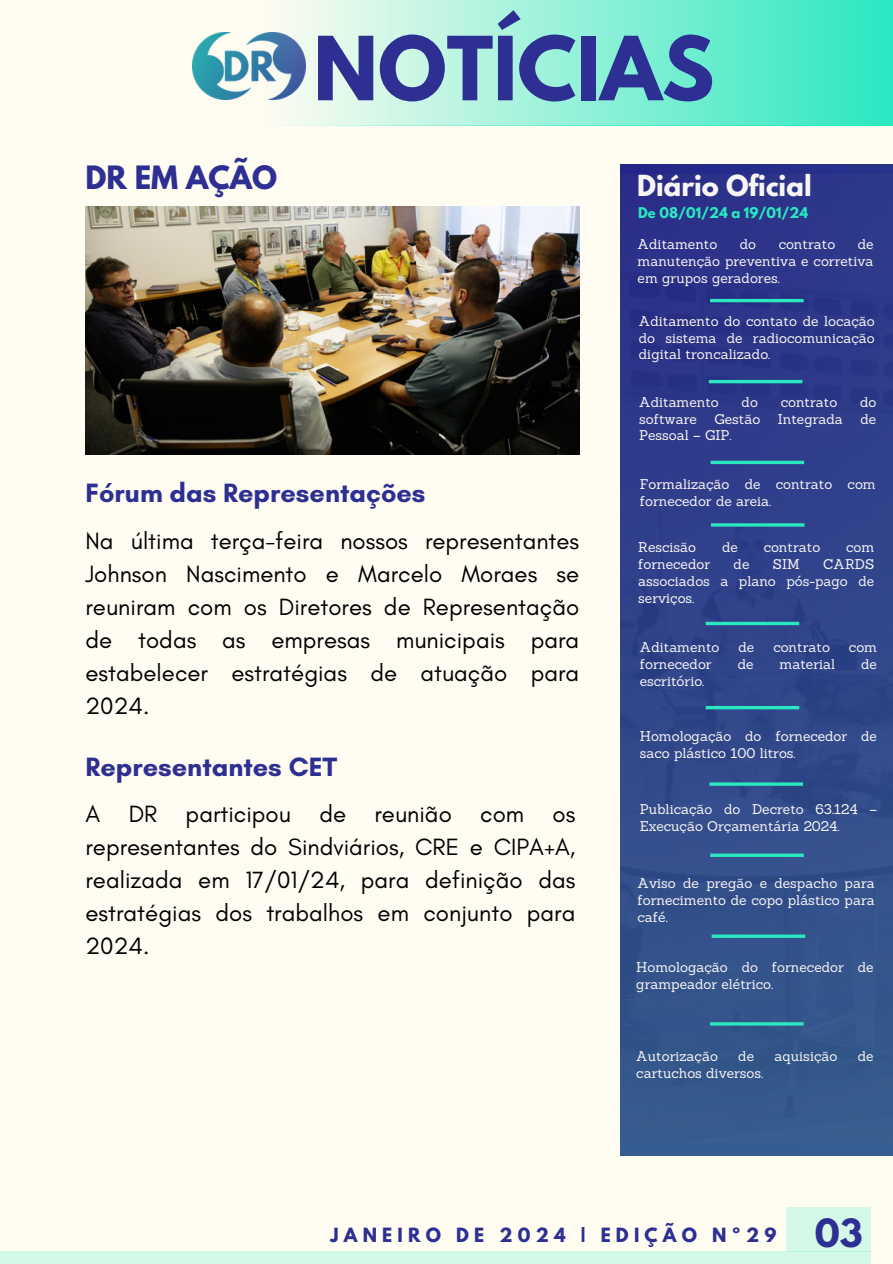
<style>
.page{position:relative;width:893px;height:1264px;background:#fff}
.page>*{position:absolute;margin:0;border:0;box-sizing:border-box;transform-origin:0 0}
.t1{font:700 78.3px "League Spartan";color:#2d2f92}
.t2{font:700 34.5px "League Spartan";color:#2d2f92}
.t3{font:700 28.5px "League Spartan";color:#2d2f92}
.t4{font:700 27px "Glacial Indifference";color:#2d2f92}
.t5{font:700 25.8px "League Spartan";color:#f8f5f5}
.t6{font:24px/33px "Glacial Indifference";color:#000;text-align:justify}
.t7{font:700 17.4px "League Spartan";letter-spacing:.3em;color:#2d2f92}
.t8{font:13.8px/16.8px "Sanchez";color:#f8f5f5}
.t9{font:700 13.2px "League Spartan";color:#2ae8c0}
</style>
<div class="page">
<div style="left:0;top:0;width:892px;height:1263px;background:#fffcf2"></div>
<div style="left:0;top:1251px;width:871px;height:12px;background:#d4f8e8"></div>
<div style="left:786px;top:1207px;width:85px;height:44px;background:#d4f8e8"></div>
<div style="left:265px;top:0;width:627px;height:126px;background:linear-gradient(to right,#fdfbf1,#2ae8c0)"></div>
<img style="left:192px;top:33px;width:114px;height:66px">
<svg style="left:620px;top:164px;width:272px;height:991px;background:#2e498e"></svg>
<img style="left:620px;top:174px;width:272px;height:967px">
<svg style="left:705px;top:621px;width:94px;height:4px"></svg>
<hr style="left:711px;top:523px;width:93px;height:3px;background:#2ae8c0">
<hr style="left:710px;top:299px;width:93px;height:3px;background:#2ae8c0">
<hr style="left:708px;top:380px;width:94px;height:3px;background:#2ae8c0">
<hr style="left:710px;top:461px;width:94px;height:3px;background:#2ae8c0">
<hr style="left:709px;top:782px;width:94px;height:3px;background:#2ae8c0">
<hr style="left:705px;top:706px;width:94px;height:3px;background:#2ae8c0">
<svg style="left:710px;top:853px;width:93px;height:4px"></svg>
<hr style="left:711px;top:934px;width:94px;height:3px;background:#2ae8c0">
<hr style="left:710px;top:1022px;width:93px;height:3px;background:#2ae8c0">
<img style="left:85px;top:207px;width:494px;height:247px">
<h3 class="t3" style="left:85px;top:163px;width:193px">DR EM AÇÃO</h3>
<p class="t1" style="left:313px;top:30px;width:402px">NOTÍCIAS</p>
<h4 class="t5" style="left:637px;top:172px;width:176px">Diário Oficial</h4>
<p class="t9" style="left:638px;top:206px;width:171px">De 08/01/24 a 19/01/24</p>
<p class="t8" style="left:637px;top:236px;width:81px">Aditamento</p>
<p class="t8" style="left:739px;top:236px;width:18px">do</p>
<p class="t8" style="left:778px;top:236px;width:58px">contrato</p>
<p class="t8" style="left:637px;top:236px;width:237px;text-align:justify;text-indent:220px">de manutenção preventiva e corretiva em grupos geradores.</p>
<p class="t8" style="left:638px;top:312px;width:237px;text-align:justify">Aditamento do contato de locação do sistema de radiocomunicação digital troncalizado.</p>
<p class="t8" style="left:639px;top:393px;width:81px">Aditamento</p>
<p class="t8" style="left:741px;top:393px;width:18px">do</p>
<p class="t8" style="left:780px;top:393px;width:58px">contrato</p>
<p class="t8" style="left:860px;top:393px;width:18px">do</p>
<p class="t8" style="left:639px;top:410px;width:59px">software</p>
<p class="t8" style="left:714px;top:410px;width:47px">Gestão</p>
<p class="t8" style="left:777px;top:410px;width:66px">Integrada</p>
<p class="t8" style="left:860px;top:410px;width:17px">de</p>
<p class="t8" style="left:639px;top:427px;width:94px">Pessoal – GIP.</p>
<p class="t4" style="left:85px;top:476px;width:341px">Fórum das Representações</p>
<p class="t6" style="left:85px;top:524px;width:495px">Na última terça-feira nossos representantes Johnson Nascimento e Marcelo Moraes se reuniram com os Diretores de Representação de todas as empresas municipais para estabelecer estratégias de atuação para 2024.</p>
<h4 class="t4" style="left:85px;top:750px;width:253px">Representantes CET</h4>
<h3 class="t6" style="left:85px;top:797px;width:491px">A DR participou de reunião com os representantes do Sindviários, CRE e CIPA+A, realizada em 17/01/24, para definição das estratégias dos trabalhos em conjunto para 2024.</h3>
<h3 class="t8" style="left:639px;top:476px;width:237px">Formalização de contrato com fornecedor de areia.</h3>
<h6 class="t8" style="left:638px;top:539px;width:59px">Rescisão</h6>
<h6 class="t8" style="left:722px;top:539px;width:17px">de</h6>
<h6 class="t8" style="left:763px;top:539px;width:58px">contrato</h6>
<h6 class="t8" style="left:846px;top:539px;width:30px">com</h6>
<h6 class="t8" style="left:638px;top:555px;width:73px">fornecedor</h6>
<h6 class="t8" style="left:733px;top:555px;width:17px">de</h6>
<h6 class="t8" style="left:772px;top:555px;width:28px">SIM</h6>
<h6 class="t8" style="left:638px;top:555px;width:237px;text-align:justify;text-indent:185px">CARDS associados a plano pós-pago de serviços.</h6>
<p class="t8" style="left:639px;top:638px;width:81px">Aditamento</p>
<p class="t8" style="left:738px;top:638px;width:17px">de</p>
<p class="t8" style="left:773px;top:638px;width:58px">contrato</p>
<p class="t8" style="left:848px;top:638px;width:30px">com</p>
<p class="t8" style="left:639px;top:655px;width:73px">fornecedor</p>
<p class="t8" style="left:737px;top:655px;width:17px">de</p>
<p class="t8" style="left:779px;top:655px;width:57px">material</p>
<p class="t8" style="left:861px;top:655px;width:17px">de</p>
<p class="t8" style="left:639px;top:672px;width:66px">escritório.</p>
<p class="t8" style="left:639px;top:728px;width:239px">Homologação do fornecedor de saco plástico 100 litros.</p>
<h1 class="t8" style="left:639px;top:800px;width:239px">Publicação do Decreto 63.124 –<br>Execução Orçamentária 2024.</h1>
<p class="t8" style="left:637px;top:874px;width:239px;text-align:justify">Aviso de pregão e despacho para fornecimento de copo plástico para café.</p>
<p class="t8" style="left:636px;top:958px;width:239px">Homologação do fornecedor de grampeador elétrico.</p>
<p class="t8" style="left:636px;top:1047px;width:83px">Autorização</p>
<p class="t8" style="left:738px;top:1047px;width:17px">de</p>
<p class="t8" style="left:774px;top:1047px;width:64px">aquisição</p>
<p class="t8" style="left:857px;top:1047px;width:17px">de</p>
<p class="t8" style="left:636px;top:1064px;width:128px">cartuchos diversos.</p>
<p class="t7" style="left:330px;top:1225px;width:447px">JANEIRO DE 2024 | EDIÇÃO Nº29</p>
<h2 class="t2" style="left:814px;top:1215px;width:49px">03</h2>
</div>
